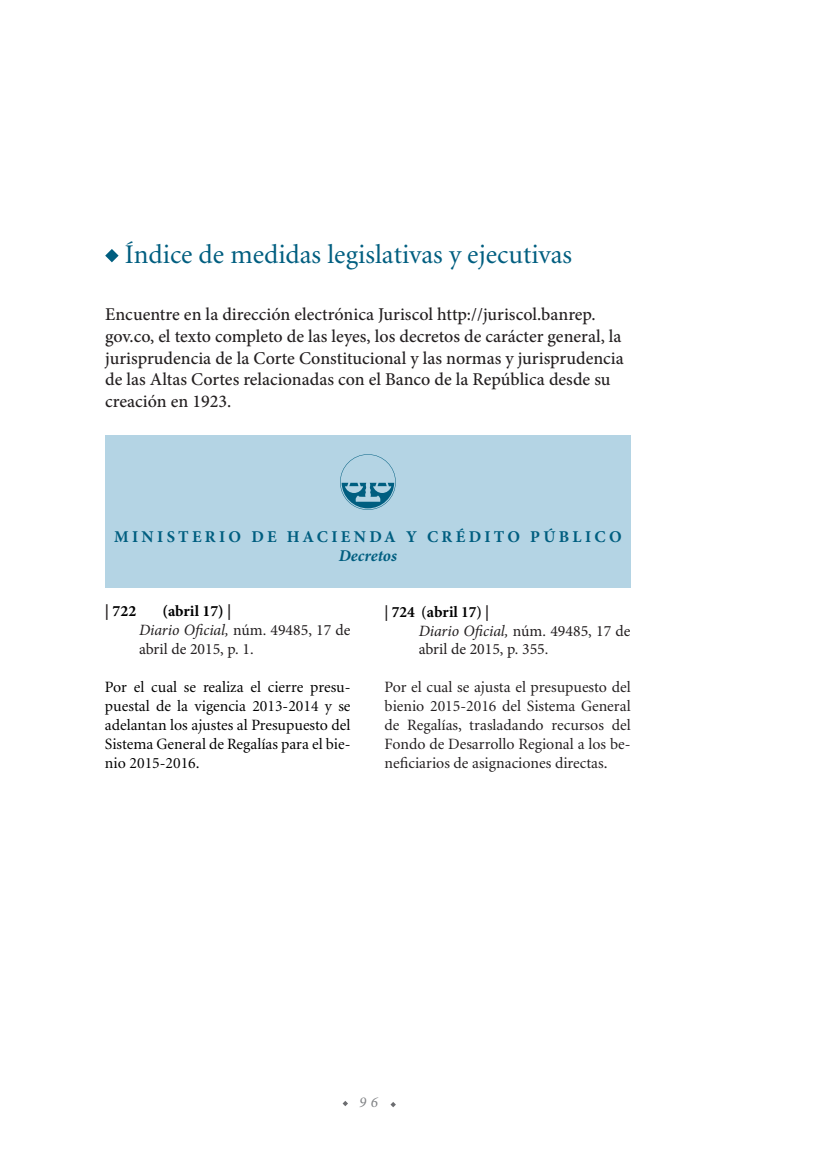
<style>
.page{position:relative;width:830px;height:1170px;background:#fff}
.page>*{position:absolute;margin:0;border:0;box-sizing:border-box;transform-origin:0 0}
.LEGIS_titulo{font:27px "Minion";color:#005e80}
.INDICE_leyenda{font:500 18px/21.6px "Minion Pro";color:#231f20}
.INDICE_titulo{font:700 16.5px "Minion Pro";letter-spacing:.2em;color:#005e80}
.INDICE_subtitulo{font:italic 700 16.5px "Minion Pro";letter-spacing:.005em;color:#005e80}
.INIDCE_parrafo{font:15.75px/18.9px "Minion";color:#231f20;text-align:justify}
.INIDCE_parrafo-2{font:15.75px/18.9px "Minion";color:#000;text-align:justify}
.INDICE_diario{font:15.75px/18.9px "Minion Pro";color:#231f20}
.INDICE_fecha{font:700 15.75px "Minion Pro";color:#000}
.INIDCE_parrafo-3{font:700 15.75px "Minion";color:#000}
.t1{font:italic 15px "Minion Pro";color:#808285}
.s1{color:#231f20}
.s2{font-style:italic}
</style>
<div class="page">
<svg style="left:342px;top:1101px;width:6px;height:5px"></svg>
<svg style="left:390px;top:1102px;width:6px;height:5px"></svg>
<div style="left:105px;top:435px;width:525px;height:152px;background:#b4d4e4"></div>
<svg style="left:105px;top:249px;width:13px;height:13px"></svg>
<svg style="left:340px;top:454px;width:55px;height:56px"></svg>
<p class="LEGIS_titulo" style="left:125px;top:241px;width:448px">Índice de medidas legislativas y ejecutivas</p>
<p class="INDICE_leyenda" style="left:105px;top:304px;width:520px">Encuentre en la dirección electrónica Juriscol http://juriscol.banrep. gov.co, el texto completo de las leyes, los decretos de carácter general, la jurisprudencia de la Corte Constitucional y las normas y jurisprudencia de las Altas Cortes relacionadas con el Banco de la República desde su creación en 1923.</p>
<p class="INDICE_titulo" style="left:114px;top:525px;width:509px">MINISTERIO DE HACIENDA Y CRÉDITO PÚBLICO</p>
<p class="INDICE_subtitulo" style="left:338px;top:543px;width:60px">Decretos</p>
<p class="INDICE_fecha" style="left:105px;top:600px;width:33px"><span class="s1">|</span> 722</p>
<p class="INDICE_fecha" style="left:162px;top:600px;width:70px">(abril 17) <span class="s1">|</span></p>
<p class="INDICE_diario" style="left:139px;top:620px;width:213px"><span class="s2">Diario Oficial,</span> núm. 49485, 17 de abril de 2015, p. 1.</p>
<p class="INIDCE_parrafo-2" style="left:105px;top:678px;width:247px">Por el cual se realiza el cierre presu&shy;puestal de la vigencia 2013-2014 y se adelantan los ajustes al Presupuesto del Sistema General de Regalías para el bie&shy;nio 2015-2016.</p>
<p class="INIDCE_parrafo-3" style="left:384px;top:603px;width:106px"><span class="s1">|</span> 724 (abril 17) <span class="s1">|</span></p>
<p class="INDICE_diario" style="left:418px;top:621px;width:213px"><span class="s2">Diario Oficial,</span> núm. 49485, 17 de abril de 2015, p. 355.</p>
<p class="INIDCE_parrafo" style="left:384px;top:678px;width:247px">Por el cual se ajusta el presupuesto del bienio 2015-2016 del Sistema General de Regalías, trasladando recursos del Fondo de Desarrollo Regional a los be&shy;neficiarios de asignaciones directas.</p>
<p class="t1" style="left:359px;top:1092px;width:20px">9 6</p>
</div>
